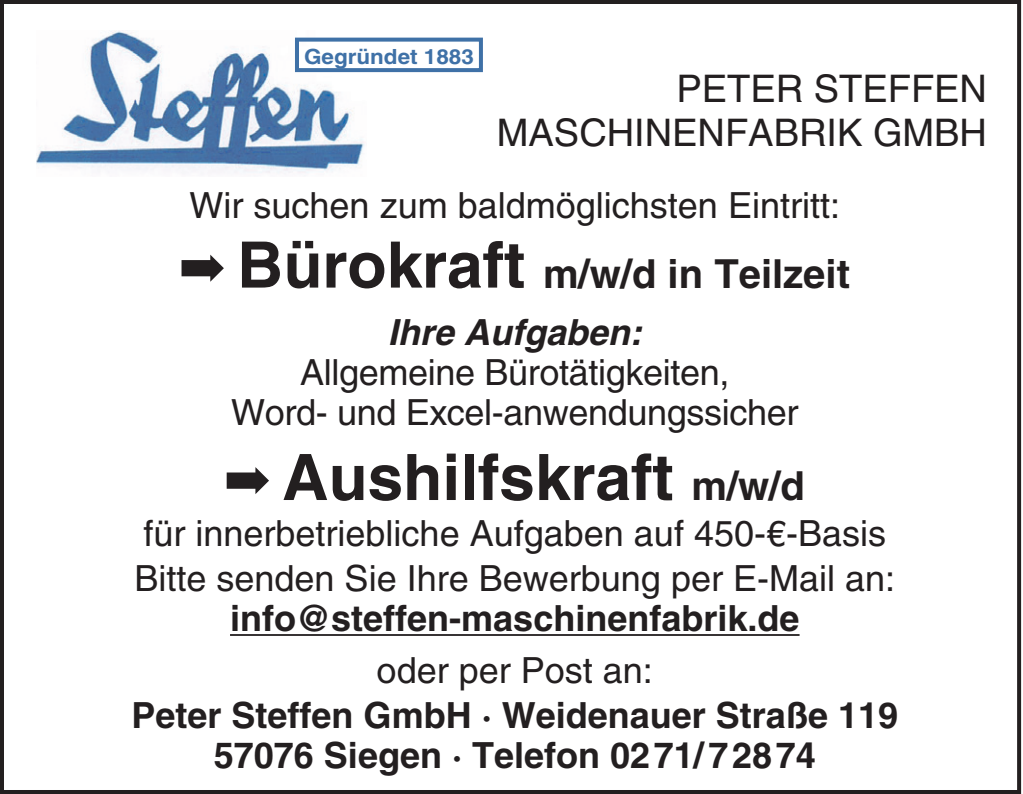
<style>
.page{position:relative;width:1023px;height:794px;background:#fff}
.page>*{position:absolute;margin:0;border:0;box-sizing:border-box;transform-origin:0 0}
.t1{font:700 64px "Helvetica LT";color:#231f20}
.t2{font:700 40px "Helvetica LT";color:#231f20}
.t3{font:38px "Helvetica LT";color:#231f20}
.t4{font:36px/40px "Helvetica LT";color:#231f20;text-align:center}
.t5{font:700 36px/40px "Helvetica LT";color:#231f20;text-align:center}
.t6{font:italic 700 36px "Helvetica LT";color:#231f20}
.t7{font:700 20.8px "Helvetica LT";color:#3f71a7;scale:1.07 1}
.s1{font-size:64px}
.s2{font-size:40px}
.s3{font-weight:700}
</style>
<div class="page">
<div style="left:0;top:0;width:1020px;height:794px;border:4px solid #231f20"></div>
<hr style="left:230px;top:634px;width:569px;height:2px;background:#231f20">
<img style="left:36px;top:31px;width:330px;height:142px">
<div style="left:295px;top:38px;width:188px;height:34px;border:4px solid #3f71a7"></div>
<p class="t7" style="left:304px;top:44px;width:160px">Gegründet 1883</p>
<p class="t3" style="left:676px;top:66px;width:312px">PETER STEFFEN</p>
<p class="t3" style="left:497px;top:110px;width:491px">MASCHINENFABRIK GMBH</p>
<p class="t4" style="left:189px;top:185px;width:652px">Wir suchen zum baldmöglichsten Eintritt:</p>
<p class="t2" style="left:179px;top:249px;width:672px">➡ <span class="s1">Bürokraft</span> m/w/d in Teilzeit</p>
<p class="t6" style="left:387px;top:310px;width:256px">Ihre Aufgaben:</p>
<p class="t4" style="left:231px;top:352px;width:569px">Allgemeine Bürotätigkeiten,<br>Word- und Excel-anwendungssicher</p>
<p class="t1" style="left:225px;top:438px;width:581px">➡ Aushilfskraft <span class="s2">m/w/d</span></p>
<p class="t4" style="left:143px;top:513px;width:744px">für innerbetriebliche Aufgaben auf 450-€-Basis</p>
<p class="t4" style="left:134px;top:558px;width:762px">Bitte senden Sie Ihre Bewerbung per E-Mail an: <span class="s3">info@steffen-maschinenfabrik.de</span></p>
<p class="t4" style="left:376px;top:650px;width:278px">oder per Post an:</p>
<p class="t5" style="left:131px;top:695px;width:768px">Peter Steffen GmbH · Weidenauer Straße 119<br>57076 Siegen · Telefon 0271/72874</p>
</div>
